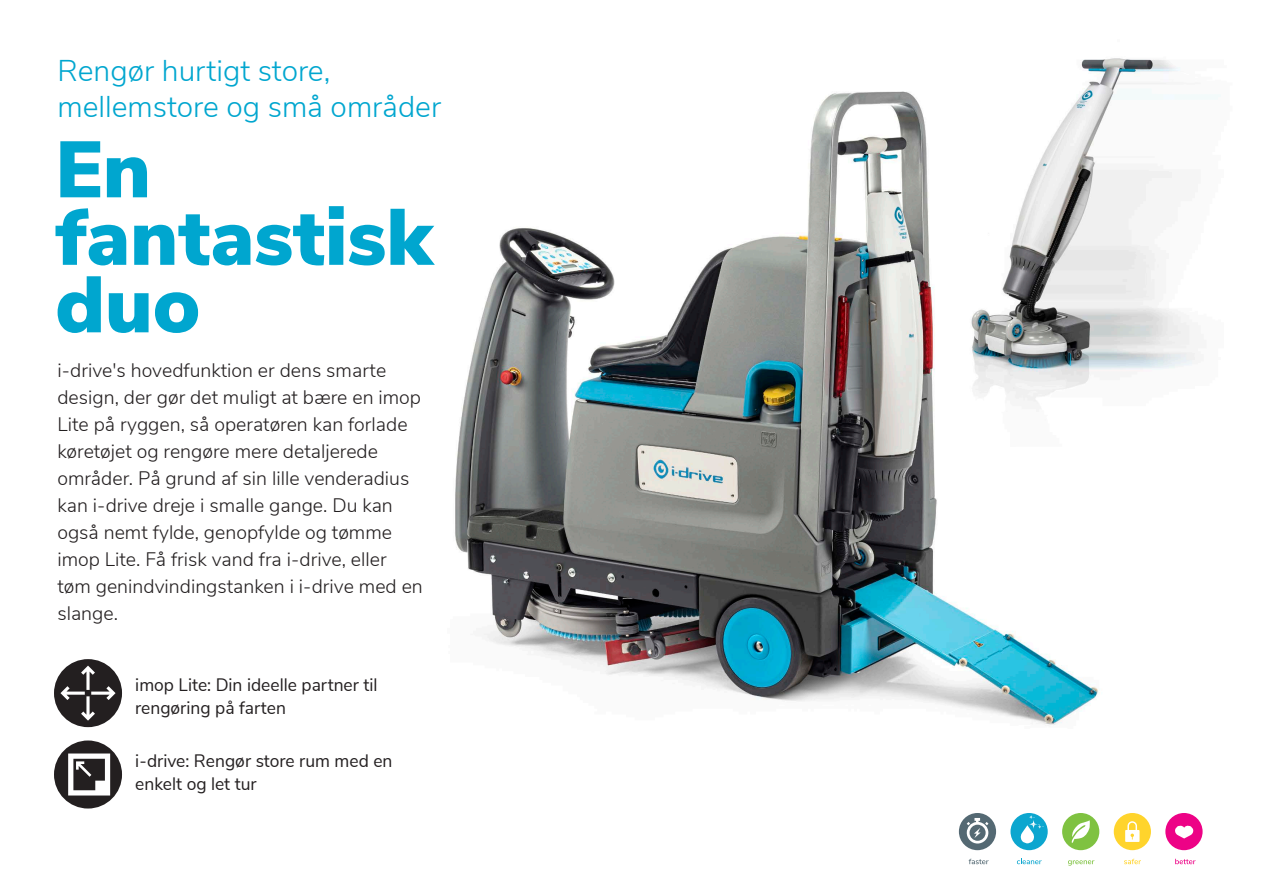
<style>
.page{position:relative;width:1263px;height:893px;background:#fff}
.page>*{position:absolute;margin:0;border:0;box-sizing:border-box;transform-origin:0 0}
.t1{font:900 79.5px/67.5px "Nunito Sans";color:#00a6cf}
.t2{font:300 30px "Nunito Sans";color:#00a6cf}
.t3{font:300 19.5px/27px "Nunito Sans";color:#231f20}
.t4{font:18px/22.5px "Nunito Sans";color:#231f20}
</style>
<div class="page">
<img style="left:455px;top:91px;width:643px;height:634px">
<img style="left:938px;top:58px;width:283px;height:388px">
<img style="left:971px;top:59px;width:145px;height:309px">
<div style="left:54px;top:659px;width:68px;height:68px;background:#231f20;border-radius:50%"></div>
<div style="left:54px;top:740px;width:68px;height:68px;background:#231f20;border-radius:50%"></div>
<svg style="left:68px;top:753px;width:42px;height:42px"></svg>
<svg style="left:60px;top:666px;width:56px;height:55px"></svg>
<div style="left:1010px;top:813px;width:38px;height:37px;background:#0ca6cf;border-radius:50%"></div>
<svg style="left:1021px;top:815px;width:21px;height:28px"></svg>
<svg style="left:1017px;top:859px;width:25px;height:5px"></svg>
<div style="left:1114px;top:813px;width:37px;height:37px;background:#ffd42c;border-radius:50%"></div>
<svg style="left:1125px;top:821px;width:14px;height:21px"></svg>
<svg style="left:1124px;top:859px;width:17px;height:5px"></svg>
<div style="left:1062px;top:813px;width:37px;height:37px;background:#7fc241;border-radius:50%"></div>
<svg style="left:1071px;top:820px;width:19px;height:23px"></svg>
<svg style="left:1068px;top:860px;width:26px;height:6px"></svg>
<div style="left:1165px;top:813px;width:37px;height:37px;background:#ed0286;border-radius:50%"></div>
<svg style="left:1175px;top:825px;width:19px;height:13px"></svg>
<svg style="left:1175px;top:859px;width:20px;height:5px"></svg>
<div style="left:959px;top:813px;width:37px;height:37px;background:#546973;border-radius:50%"></div>
<svg style="left:969px;top:859px;width:19px;height:5px"></svg>
<svg style="left:967px;top:818px;width:21px;height:25px"></svg>
<p class="t2" style="left:57px;top:49px;width:274px">Rengør hurtigt store,</p>
<p class="t2" style="left:57px;top:85px;width:385px">mellemstore og små områder</p>
<p class="t1" style="left:55px;top:133px;width:379px">En fantastisk duo</p>
<p class="t3" style="left:57px;top:355px;width:367px">i-drive's hovedfunktion er dens smarte design, der gør det muligt at bære en imop Lite på ryggen, så operatøren kan forlade køretøjet og rengøre mere detaljerede områder. På grund af sin lille venderadius kan i-drive dreje i smalle gange. Du kan også nemt fylde, genopfylde og tømme imop Lite. Få frisk vand fra i-drive, eller tøm genindvindingstanken i i-drive med en slange.</p>
<p class="t4" style="left:135px;top:673px;width:244px">imop Lite: Din ideelle partner til rengøring på farten</p>
<p class="t4" style="left:135px;top:749px;width:259px">i-drive: Rengør store rum med en enkelt og let tur</p>
</div>
